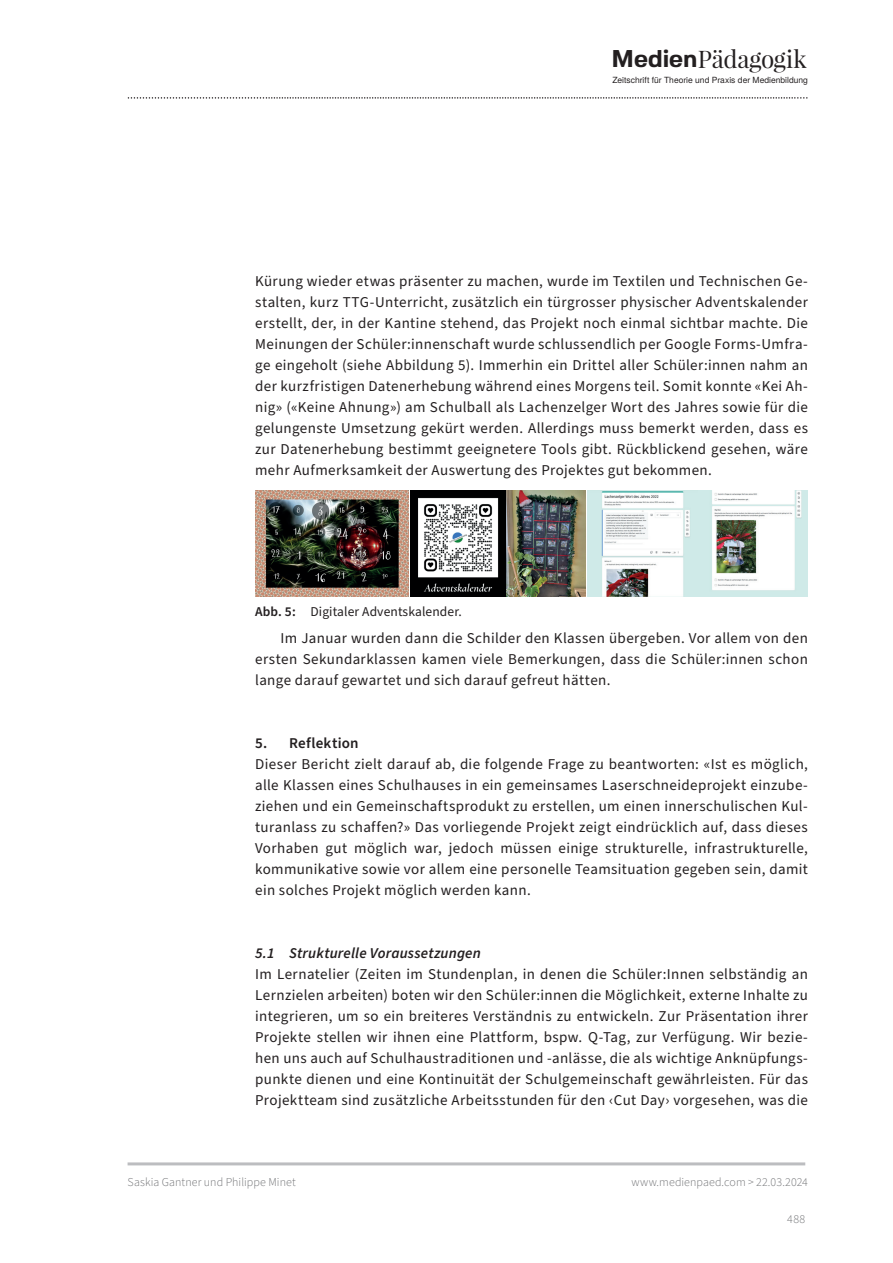
<style>
.page{position:relative;width:893px;height:1263px;background:#fff}
.page>*{position:absolute;margin:0;border:0;box-sizing:border-box;transform-origin:0 0}
.t1{font:24.3px "Playfair Display";letter-spacing:-.015em;color:#231f20}
.mp-text_ohne_Einzug{font:15px/21px "Source Sans Pro";letter-spacing:.025em;color:#231f20;text-align:justify}
.mp-text{font:15px/21px "Source Sans Pro";letter-spacing:.025em;color:#231f20;text-align:justify}
.t2{font:italic 600 15px "Source Sans Pro";letter-spacing:.01em;color:#231f20}
.t3{font:600 15px "Source Sans Pro";letter-spacing:.015em;color:#231f20}
.mp-Abbildungen_Legenden{font:13.5px "Source Sans Pro";letter-spacing:.01em;color:#231f20}
.t4{font:300 12px "Source Sans Pro";letter-spacing:.005em;color:#6c6d70}
.t5{font:8.55px "Te X Gyre Heros";color:#231f20}
.s1{font-family:"Fivo Sans";font-weight:700}
.s2{font-weight:600}
</style>
<div class="page">
<hr style="left:128px;top:1162px;width:677px;height:3px;background:#bcbdc0">
<svg style="left:128px;top:97px;width:679px;height:2px"></svg>
<img style="left:587px;top:490px;width:221px;height:107px">
<img style="left:255px;top:490px;width:330px;height:107px">
<h1 class="t1" style="left:611px;top:43px;width:197px"><span class="s1">Medien</span>Pädagogik</h1>
<p class="t5" style="left:612px;top:73px;width:197px">Zeitschrift für Theorie und Praxis der Medienbildung</p>
<p class="mp-text" style="left:255px;top:271px;width:554px">Kürung wieder etwas präsenter zu machen, wurde im Textilen und Technischen Ge&shy;stalten, kurz TTG-Unterricht, zusätzlich ein türgrosser physischer Adventskalender erstellt, der, in der Kantine stehend, das Projekt noch einmal sichtbar machte. Die Meinungen der Schüler:innenschaft wurde schlussendlich per Google Forms-Umfra&shy;ge eingeholt (siehe Abbildung 5). Immerhin ein Drittel aller Schüler:innen nahm an der kurzfristigen Datenerhebung während eines Morgens teil. Somit konnte «Kei Ah&shy;nig» («Keine Ahnung») am Schulball als Lachenzelger Wort des Jahres sowie für die gelungenste Umsetzung gekürt werden. Allerdings muss bemerkt werden, dass es zur Datenerhebung bestimmt geeignetere Tools gibt. Rückblickend gesehen, wäre mehr Aufmerksamkeit der Auswertung des Projektes gut bekommen.</p>
<p class="mp-Abbildungen_Legenden" style="left:255px;top:603px;width:208px"><span class="s2">Abb. 5:</span> Digitaler Adventskalender.</p>
<p class="mp-text" style="left:255px;top:628px;width:554px;text-indent:26px">Im Januar wurden dann die Schilder den Klassen übergeben. Vor allem von den ersten Sekundarklassen kamen viele Bemerkungen, dass die Schüler:innen schon lange darauf gewartet und sich darauf gefreut hätten.</p>
<h2 class="t3" style="left:255px;top:733px;width:105px">5. Reflektion</h2>
<p class="mp-text_ohne_Einzug" style="left:255px;top:754px;width:554px">Dieser Bericht zielt darauf ab, die folgende Frage zu beantworten: «Ist es möglich, alle Klassen eines Schulhauses in ein gemeinsames Laserschneideprojekt einzube&shy;ziehen und ein Gemeinschaftsprodukt zu erstellen, um einen innerschulischen Kul&shy;turanlass zu schaffen?» Das vorliegende Projekt zeigt eindrücklich auf, dass dieses Vorhaben gut möglich war, jedoch müssen einige strukturelle, infrastrukturelle, kommunikative sowie vor allem eine personelle Teamsituation gegeben sein, damit ein solches Projekt möglich werden kann.</p>
<h3 class="t2" style="left:255px;top:943px;width:227px">5.1 Strukturelle Voraussetzungen</h3>
<p class="mp-text_ohne_Einzug" style="left:255px;top:964px;width:554px">Im Lernatelier (Zeiten im Stundenplan, in denen die Schüler:Innen selbständig an Lernzielen arbeiten) boten wir den Schüler:innen die Möglichkeit, externe Inhalte zu integrieren, um so ein breiteres Verständnis zu entwickeln. Zur Präsentation ihrer Projekte stellen wir ihnen eine Plattform, bspw. Q-Tag, zur Verfügung. Wir bezie&shy;hen uns auch auf Schulhaustraditionen und -anlässe, die als wichtige Anknüpfungs&shy;punkte dienen und eine Kontinuität der Schulgemeinschaft gewährleisten. Für das Projektteam sind zusätzliche Arbeitsstunden für den ‹Cut Day› vorgesehen, was die</p>
<p class="t4" style="left:128px;top:1174px;width:170px">Saskia Gantner und Philippe Minet</p>
<p class="t4" style="left:631px;top:1174px;width:178px">www.medienpaed.com &gt; 22.03.2024</p>
<p class="t4" style="left:787px;top:1211px;width:19px">488</p>
</div>
